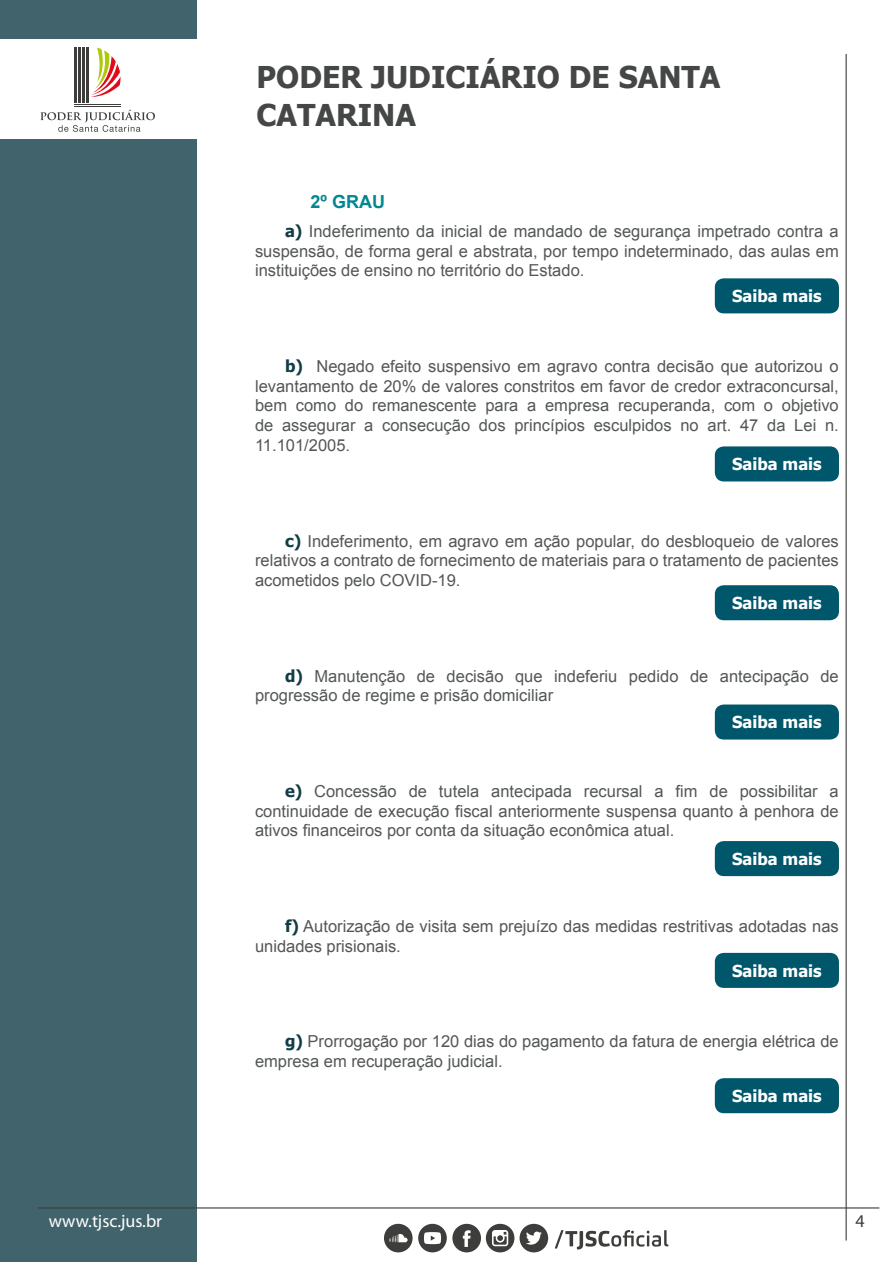
<style>
.page{position:relative;width:893px;height:1262px;background:#fff}
.page>*{position:absolute;margin:0;border:0;box-sizing:border-box;transform-origin:0 0}
.t1{font:700 30px/37.5px "Tahoma";color:#454747}
.t2{font:18px "Myriad Pro";color:#fff}
.t3{font:700 18px "Arial";color:#008791}
.t4{font:18px "Myriad Pro";color:#3d3d3b}
.t5{font:16.5px/19.8px "Arial";color:#545757;text-align:justify}
.t6{font:700 16.5px "Tahoma";color:#fff}
.s1{font-family:"Tahoma";font-weight:700;color:#123d47}
</style>
<div class="page">
<svg style="left:555px;top:1230px;width:113px;height:19px"></svg>
<svg style="left:418px;top:1223px;width:130px;height:29px"></svg>
<svg style="left:384px;top:1223px;width:28px;height:29px"></svg>
<div style="left:0;top:0;width:196px;height:1262px;background:#41636b"></div>
<hr style="left:38px;top:1207px;width:841px;height:1px;background:#3d3d3b">
<hr style="left:845px;top:54px;width:1px;height:1186px;background:#3d3d3b">
<div style="left:714px;top:278px;width:125px;height:35px;background:#00576b;border-radius:9px"></div>
<div style="left:0;top:40px;width:196px;height:99px;background:#fff"></div>
<hr style="left:74px;top:104px;width:47px;height:1px;background:#3d3d3b">
<hr style="left:74px;top:106px;width:47px;height:1px;background:#3d3d3b">
<hr style="left:74px;top:47px;width:3px;height:55px;background:#3d3d3b">
<hr style="left:78px;top:47px;width:2px;height:55px;background:#3d3d3b">
<hr style="left:82px;top:47px;width:2px;height:55px;background:#3d3d3b">
<hr style="left:86px;top:47px;width:2px;height:55px;background:#3d3d3b">
<svg style="left:91px;top:48px;width:29px;height:49px"></svg>
<svg style="left:40px;top:110px;width:115px;height:22px"></svg>
<div style="left:714px;top:446px;width:125px;height:35px;background:#00576b;border-radius:9px"></div>
<div style="left:714px;top:585px;width:125px;height:35px;background:#00576b;border-radius:9px"></div>
<div style="left:714px;top:704px;width:125px;height:35px;background:#00576b;border-radius:9px"></div>
<div style="left:714px;top:841px;width:125px;height:35px;background:#00576b;border-radius:9px"></div>
<div style="left:714px;top:1078px;width:125px;height:35px;background:#00576b;border-radius:9px"></div>
<div style="left:714px;top:953px;width:125px;height:35px;background:#00576b;border-radius:9px"></div>
<h1 class="t1" style="left:256px;top:57px;width:465px">PODER JUDICIÁRIO DE SANTA<br>CATARINA</h1>
<p class="t3" style="left:310px;top:190px;width:76px">2º GRAU</p>
<p class="t5" style="left:255px;top:221px;width:585px;text-indent:30px"><span class="s1">a)</span> Indeferimento da inicial de mandado de segurança impetrado contra a suspensão, de forma geral e abstrata, por tempo indeterminado, das aulas em instituições de ensino no território do Estado.</p>
<p class="t6" style="left:732px;top:284px;width:91px">Saiba mais</p>
<p class="t5" style="left:255px;top:356px;width:585px;text-indent:30px"><span class="s1">b)</span> Negado efeito suspensivo em agravo contra decisão que autorizou o levantamento de 20% de valores constritos em favor de credor extraconcursal, bem como do remanescente para a empresa recuperanda, com o objetivo de assegurar a consecução dos princípios esculpidos no art. 47 da Lei n.<br>11.101/2005.</p>
<p class="t6" style="left:732px;top:452px;width:91px">Saiba mais</p>
<p class="t5" style="left:255px;top:531px;width:585px;text-indent:30px"><span class="s1">c)</span> Indeferimento, em agravo em ação popular, do desbloqueio de valores relativos a contrato de fornecimento de materiais para o tratamento de pacientes acometidos pelo COVID-19.</p>
<p class="t6" style="left:732px;top:591px;width:91px">Saiba mais</p>
<p class="t5" style="left:255px;top:666px;width:585px;text-indent:30px"><span class="s1">d)</span> Manutenção de decisão que indeferiu pedido de antecipação de progressão de regime e prisão domiciliar</p>
<p class="t6" style="left:732px;top:710px;width:91px">Saiba mais</p>
<p class="t5" style="left:255px;top:781px;width:585px;text-indent:30px"><span class="s1">e)</span> Concessão de tutela antecipada recursal a fim de possibilitar a continuidade de execução fiscal anteriormente suspensa quanto à penhora de ativos financeiros por conta da situação econômica atual.</p>
<p class="t6" style="left:732px;top:847px;width:91px">Saiba mais</p>
<p class="t5" style="left:255px;top:916px;width:585px;text-indent:30px"><span class="s1">f)</span> Autorização de visita sem prejuízo das medidas restritivas adotadas nas unidades prisionais.</p>
<p class="t6" style="left:732px;top:959px;width:91px">Saiba mais</p>
<p class="t5" style="left:255px;top:1031px;width:585px;text-indent:30px"><span class="s1">g)</span> Prorrogação por 120 dias do pagamento da fatura de energia elétrica de empresa em recuperação judicial.</p>
<p class="t6" style="left:732px;top:1084px;width:91px">Saiba mais</p>
<p class="t2" style="left:37px;top:1211px;width:126px">wwww.tjsc.jus.br</p>
<p class="t2" style="left:51px;top:1213px;width:101px">ww.tjsc.jus.br</p>
<p class="t4" style="left:855px;top:1211px;width:11px">4</p>
</div>
